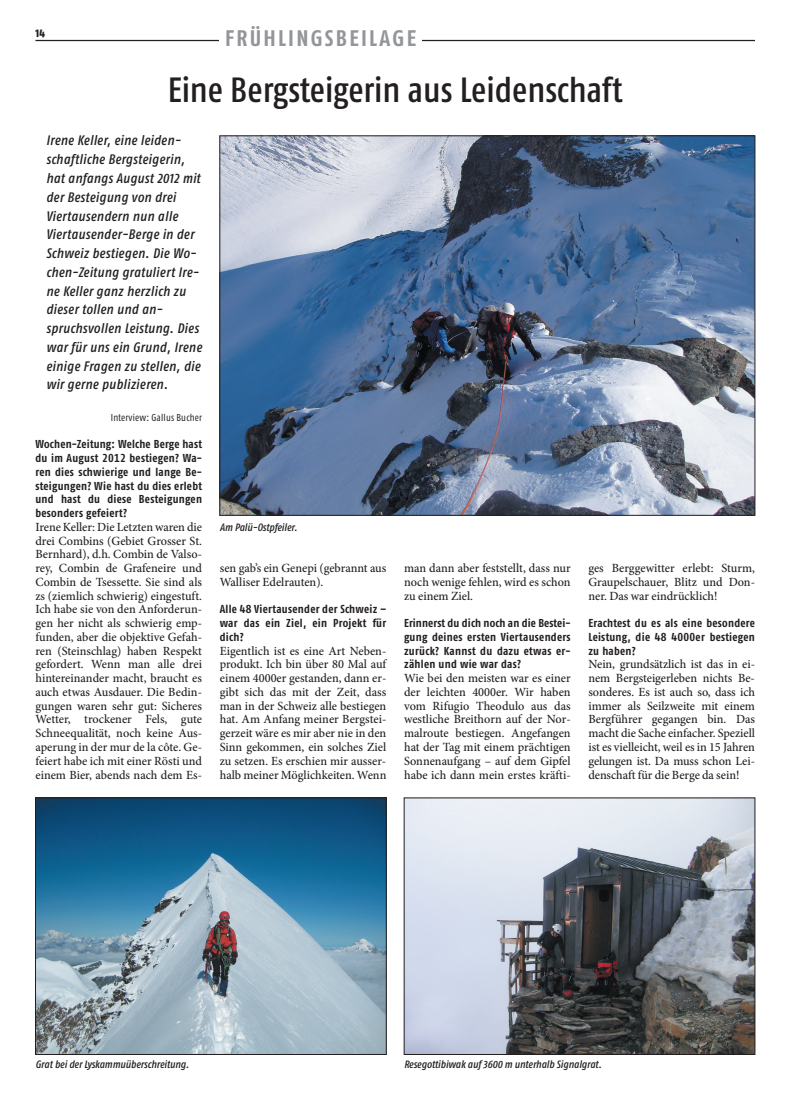
<style>
.page{position:relative;width:794px;height:1117px;background:#fff}
.page>*{position:absolute;margin:0;border:0;box-sizing:border-box;transform-origin:0 0}
.t1{font:35px "Fago Co Med Lf";letter-spacing:-.005em;color:#231f20}
.t2{font:22.5px "Fago Co Bold Lf";letter-spacing:.1em;color:#939598}
.t3{font:italic 13.75px/18.8px "Fago Co Med Lf";letter-spacing:.025em;color:#231f20}
.t4{font:500 12.5px/13.8px "Minion Pro";color:#231f20;text-align:justify}
.t5{font:11.5px/13.8px "Fago Co Bold Tf";letter-spacing:.025em;color:#231f20;text-align:justify}
.t6{font:11.25px "Fago Co Exb Lf";color:#231f20}
.t7{font:italic 10.62px "Fago Co Med Lf";color:#231f20}
.t8{font:10px "Fago Co";letter-spacing:.02em;color:#231f20}
</style>
<div class="page">
<hr style="left:35px;top:40px;width:720px;height:1px;background:#231f20">
<div style="left:220px;top:28px;width:202px;height:28px;background:#fff"></div>
<img style="left:222px;top:138px;width:531px;height:375px">
<img style="left:37px;top:799px;width:347px;height:253px">
<div style="left:35px;top:797px;width:351px;height:257px;border:1px solid #231f20"></div>
<img style="left:406px;top:799px;width:347px;height:253px">
<div style="left:404px;top:797px;width:351px;height:257px;border:1px solid #231f20"></div>
<p class="t6" style="left:35px;top:26px;width:11px">14</p>
<h2 class="t2" style="left:225px;top:30px;width:193px">FRÜHLINGSBEILAGE</h2>
<h1 class="t1" style="left:168px;top:77px;width:456px">Eine Bergsteigerin aus Leidenschaft</h1>
<p class="t3" style="left:46px;top:132px;width:157px">Irene Keller, eine leiden&shy;schaftliche Bergsteigerin, hat anfangs August 2012 mit der Besteigung von drei<br>Viertausendern nun alle<br>Viertausender-Berge in der<br>Schweiz bestiegen. Die Wo&shy;chen-Zeitung gratuliert Ire&shy;ne Keller ganz herzlich zu dieser tollen und an&shy;spruchsvollen Leistung. Dies war für uns ein Grund, Irene einige Fragen zu stellen, die wir gerne publizieren.</p>
<p class="t8" style="left:111px;top:411px;width:93px">Interview: Gallus Bucher</p>
<p class="t5" style="left:35px;top:438px;width:168px">Wochen-Zeitung: Welche Berge hast du im August 2012 bestiegen? Wa&shy;ren dies schwierige und lange Be&shy;steigungen? Wie hast du dies erlebt und hast du diese Besteigungen besonders gefeiert?</p>
<p class="t4" style="left:35px;top:521px;width:168px">Irene Keller: Die Letzten waren die drei Combins (Gebiet Grosser St.<br>Bernhard), d.h. Combin de Valso&shy;rey, Combin de Grafeneire und Combin de Tsessette. Sie sind als zs (ziemlich schwierig) eingestuft.<br>Ich habe sie von den Anforderun&shy;gen her nicht als schwierig emp&shy;funden, aber die objektive Gefah&shy;ren (Steinschlag) haben Respekt gefordert. Wenn man alle drei hintereinander macht, braucht es auch etwas Ausdauer. Die Bedin&shy;gungen waren sehr gut: Sicheres Wetter, trockener Fels, gute Schneequalität, noch keine Aus&shy;aperung in der mur de la côte. Ge&shy;feiert habe ich mit einer Rösti und einem Bier, abends nach dem Es-</p>
<p class="t7" style="left:220px;top:523px;width:79px">Am Palü-Ostpfeiler.</p>
<p class="t4" style="left:220px;top:562px;width:168px">sen gab’s ein Genepi (gebrannt aus<br>Walliser Edelrauten).</p>
<p class="t5" style="left:220px;top:603px;width:168px">Alle 48 Viertausender der Schweiz – war das ein Ziel, ein Projekt für dich?</p>
<p class="t4" style="left:220px;top:644px;width:168px">Eigentlich ist es eine Art Neben&shy;produkt. Ich bin über 80 Mal auf einem 4000er gestanden, dann er&shy;gibt sich das mit der Zeit, dass man in der Schweiz alle bestiegen hat. Am Anfang meiner Bergstei&shy;gerzeit wäre es mir aber nie in den Sinn gekommen, ein solches Ziel zu setzen. Es erschien mir ausser&shy;halb meiner Möglichkeiten. Wenn</p>
<p class="t4" style="left:404px;top:562px;width:168px">man dann aber feststellt, dass nur noch wenige fehlen, wird es schon zu einem Ziel.</p>
<p class="t5" style="left:404px;top:617px;width:168px">Erinnerst du dich noch an die Bestei&shy;gung deines ersten Viertausenders zurück? Kannst du dazu etwas er&shy;zählen und wie war das?</p>
<p class="t4" style="left:404px;top:672px;width:168px">Wie bei den meisten war es einer der leichten 4000er. Wir haben vom Rifugio Theodulo aus das westliche Breithorn auf der Nor&shy;malroute bestiegen. Angefangen hat der Tag mit einem prächtigen Sonnenaufgang – auf dem Gipfel habe ich dann mein erstes kräfti-</p>
<p class="t4" style="left:588px;top:562px;width:168px">ges Berggewitter erlebt: Sturm, Graupelschauer, Blitz und Don&shy;ner. Das war eindrücklich!</p>
<p class="t5" style="left:588px;top:617px;width:168px">Erachtest du es als eine besondere Leistung, die 48 4000er bestiegen zu haben?</p>
<p class="t4" style="left:588px;top:658px;width:168px">Nein, grundsätzlich ist das in ei&shy;nem Bergsteigerleben nichts Be&shy;sonderes. Es ist auch so, dass ich immer als Seilzweite mit einem Bergführer gegangen bin. Das macht die Sache einfacher. Speziell ist es vielleicht, weil es in 15 Jahren gelungen ist. Da muss schon Lei&shy;denschaft für die Berge da sein!</p>
<p class="t7" style="left:35px;top:1059px;width:155px">Grat bei der Lyskammuüberschreitung.</p>
<p class="t7" style="left:404px;top:1059px;width:199px">Resegottibiwak auf 3600 m unterhalb Signalgrat.</p>
</div>
